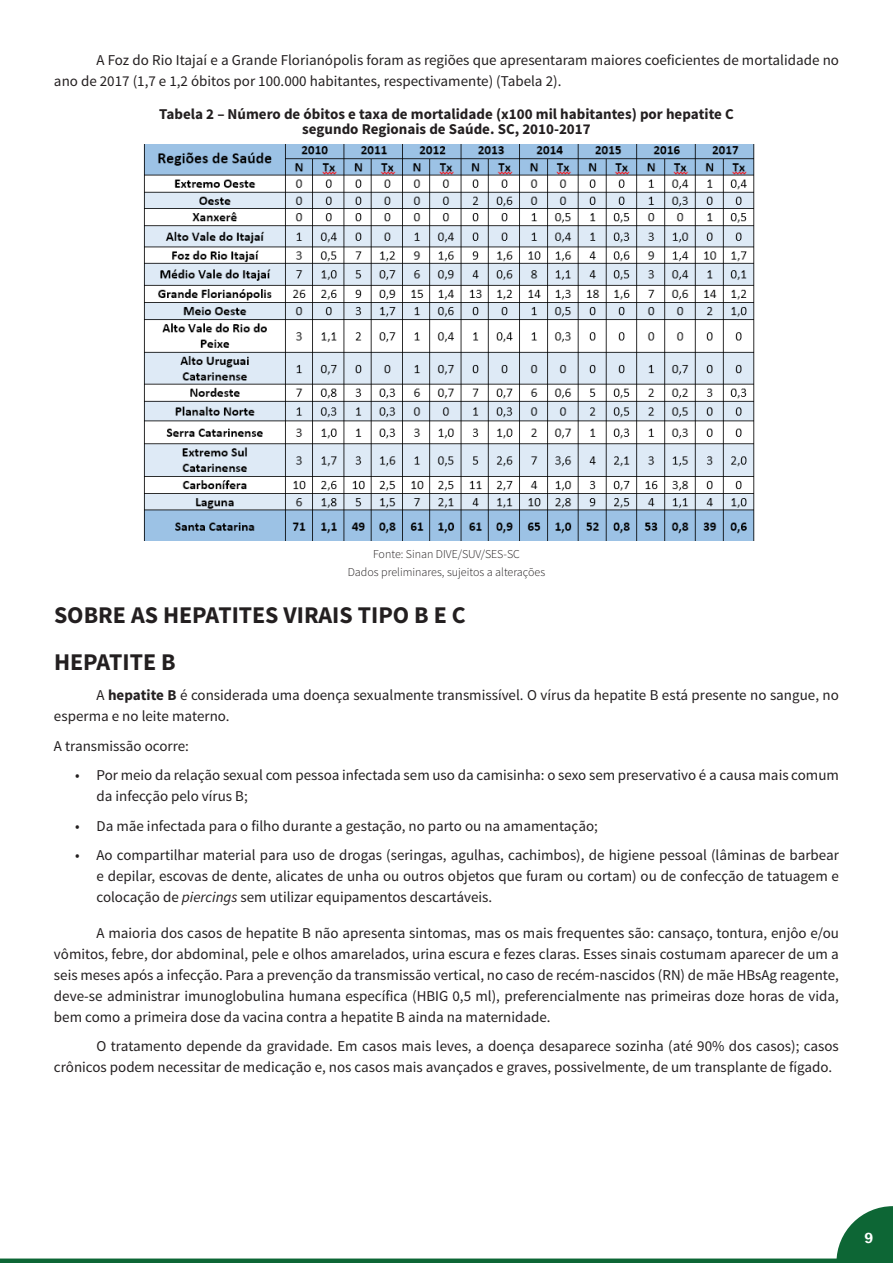
<style>
.page{position:relative;width:893px;height:1263px;background:#fff}
.page>*{position:absolute;margin:0;border:0;box-sizing:border-box;transform-origin:0 0}
.t1{font:700 24px/47px "Source Sans Pro";color:#231f20}
.t2{font:15px/21px "Source Sans Pro";color:#231f20}
.t3{font:700 15px/15px "Source Sans Pro";color:#231f20;text-align:center}
.t4{font:600 15px "Franklin Gothic";color:#fff}
.t5{font:300 12px/18px "Source Sans Pro";color:#231f20;text-align:center}
.s1{font-weight:700}
.s2{font-style:italic}
</style>
<div class="page">
<svg style="left:836px;top:1206px;width:57px;height:52px"></svg>
<div style="left:0;top:1258px;width:893px;height:5px;background:#0d6635"></div>
<img style="left:143px;top:144px;width:612px;height:396px">
<p class="t2" style="left:54px;top:50px;width:786px;text-indent:43px">A Foz do Rio Itajaí e a Grande Florianópolis foram as regiões que apresentaram maiores coeficientes de mortalidade no ano de 2017 (1,7 e 1,2 óbitos por 100.000 habitantes, respectivamente) (Tabela 2).</p>
<p class="t3" style="left:159px;top:107px;width:576px">Tabela 2 – Número de óbitos e taxa de mortalidade (x100 mil habitantes) por hepatite C segundo Regionais de Saúde. SC, 2010-2017</p>
<p class="t5" style="left:348px;top:545px;width:199px">Fonte: Sinan DIVE/SUV/SES-SC<br>Dados preliminares, sujeitos a alterações</p>
<h1 class="t1" style="left:54px;top:592px;width:413px">SOBRE AS HEPATITES VIRAIS TIPO B E C<br>HEPATITE B</h1>
<p class="t2" style="left:54px;top:685px;width:786px;text-indent:43px">A <span class="s1">hepatite B</span> é considerada uma doença sexualmente transmissível. O vírus da hepatite B está presente no sangue, no esperma e no leite materno.</p>
<p class="t2" style="left:54px;top:735px;width:136px">A transmissão ocorre:</p>
<p class="t2" style="left:97px;top:765px;width:744px;text-indent:-21px">• Por meio da relação sexual com pessoa infectada sem uso da camisinha: o sexo sem preservativo é a causa mais comum da infecção pelo vírus B;</p>
<p class="t2" style="left:75px;top:815px;width:524px">• Da mãe infectada para o filho durante a gestação, no parto ou na amamentação;</p>
<p class="t2" style="left:97px;top:845px;width:744px;text-align:justify;text-indent:-21px">• Ao compartilhar material para uso de drogas (seringas, agulhas, cachimbos), de higiene pessoal (lâminas de barbear e depilar, escovas de dente, alicates de unha ou outros objetos que furam ou cortam) ou de confecção de tatuagem e colocação de <span class="s2">piercings</span> sem utilizar equipamentos descartáveis.</p>
<p class="t2" style="left:54px;top:922px;width:786px;text-align:justify;text-indent:43px">A maioria dos casos de hepatite B não apresenta sintomas, mas os mais frequentes são: cansaço, tontura, enjôo e/ou vômitos, febre, dor abdominal, pele e olhos amarelados, urina escura e fezes claras. Esses sinais costumam aparecer de um a seis meses após a infecção. Para a prevenção da transmissão vertical, no caso de recém-nascidos (RN) de mãe HBsAg reagente, deve-se administrar imunoglobulina humana específica (HBIG 0,5 ml), preferencialmente nas primeiras doze horas de vida, bem como a primeira dose da vacina contra a hepatite B ainda na maternidade.</p>
<p class="t2" style="left:54px;top:1036px;width:786px;text-indent:43px">O tratamento depende da gravidade. Em casos mais leves, a doença desaparece sozinha (até 90% dos casos); casos crônicos podem necessitar de medicação e, nos casos mais avançados e graves, possivelmente, de um transplante de fígado.</p>
<p class="t4" style="left:864px;top:1229px;width:10px">9</p>
</div>
